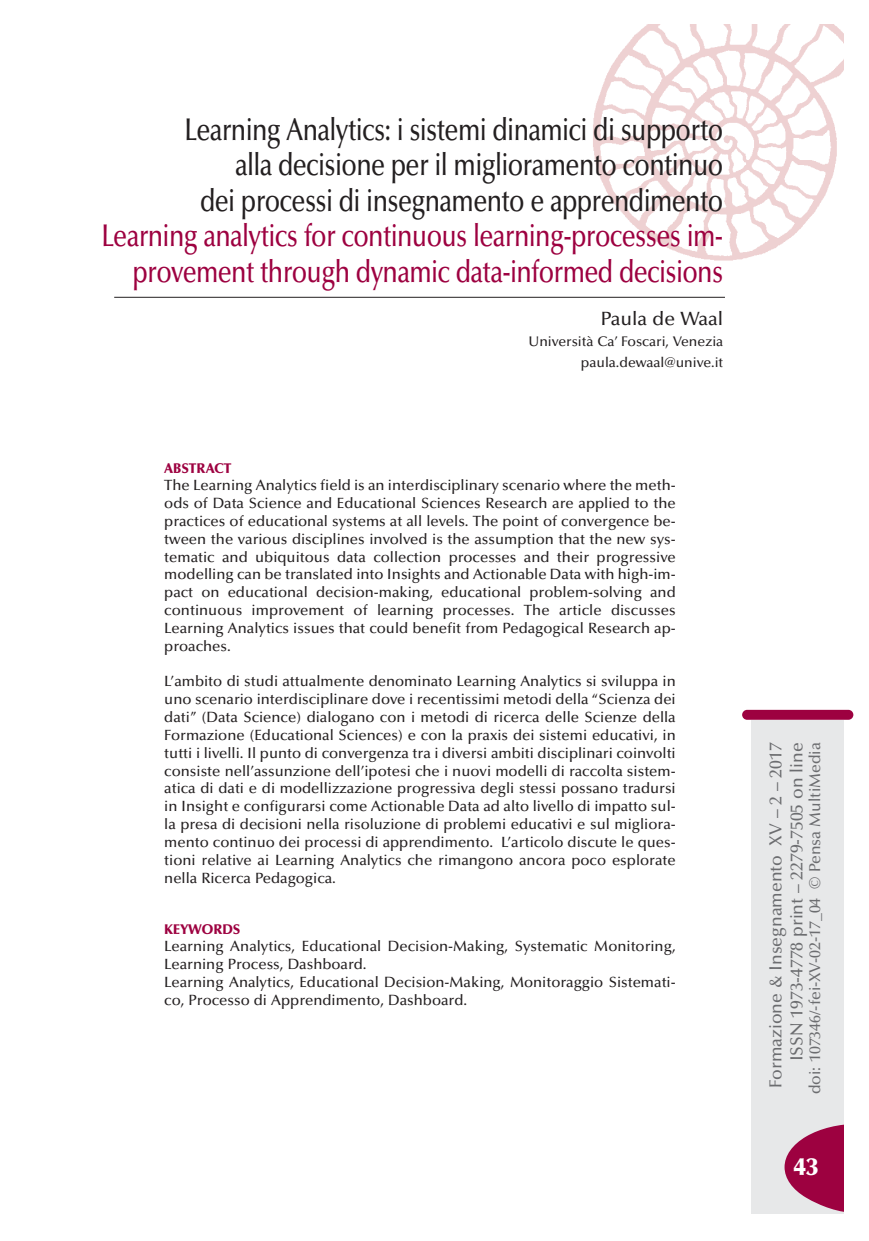
<style>
.page{position:relative;width:869px;height:1241px;background:#fff}
.page>*{position:absolute;margin:0;border:0;box-sizing:border-box;transform-origin:0 0}
.t1{font:500 31.5px/35.5px "Optima";letter-spacing:-.025em;color:#231f20;text-align:right;scale:.8 1}
.t2{font:500 31.5px/35.5px "Optima";letter-spacing:-.025em;color:#9d0140;text-align:right;scale:.8 1}
.t3{font:900 24.5px "Optima";color:#fff}
.t4{font:500 19.25px "Optima";color:#231f20}
.t5{font:500 17.5px/21px "Optima";color:#6c6d70;text-align:right}
.t6{font:500 15.75px "Optima";color:#6c6d70}
.t7{font:500 14.88px/17.8px "Optima";color:#231f20;text-align:justify}
.t8{font:500 14px/21px "Optima";color:#231f20;text-align:right}
.t9{font:900 14px "Optima";letter-spacing:-.01em;color:#9d0140}
</style>
<div class="page">
<img style="left:593px;top:25px;width:249px;height:236px">
<hr style="left:114px;top:297px;width:610px;height:1px;background:#231f20">
<div style="left:750px;top:720px;width:92px;height:493px;background:#e7e8e9"></div>
<div style="left:741px;top:709px;width:112px;height:10px;background:#9d0140;border-radius:5px"></div>
<svg style="left:784px;top:1123px;width:60px;height:89px"></svg>
<h1 class="t1" style="left:184px;top:114px;width:674px">Learning Analytics: i sistemi dinamici di supporto alla decisione per il miglioramento continuo<br>dei processi di insegnamento e apprendimento</h1>
<h1 class="t2" style="left:101px;top:221px;width:778px">Learning analytics for continuous learning-processes im&shy;provement through dynamic data-informed decisions</h1>
<p class="t4" style="left:600px;top:310px;width:124px">Paula de Waal</p>
<p class="t8" style="left:528px;top:331px;width:196px">Università Ca’ Foscari, Venezia paula.dewaal@unive.it</p>
<p class="t9" style="left:164px;top:462px;width:69px">ABSTRACT</p>
<p class="t7" style="left:164px;top:478px;width:512px">The Learning Analytics field is an interdisciplinary scenario where the meth&shy;ods of Data Science and Educational Sciences Research are applied to the practices of educational systems at all levels. The point of convergence be&shy;tween the various disciplines involved is the assumption that the new sys&shy;tematic and ubiquitous data collection processes and their progressive modelling can be translated into Insights and Actionable Data with high-im&shy;pact on educational decision-making, educational problem-solving and continuous improvement of learning processes. The article discusses Learning Analytics issues that could benefit from Pedagogical Research ap&shy;proaches.</p>
<p class="t7" style="left:164px;top:674px;width:513px">L’ambito di studi attualmente denominato Learning Analytics si sviluppa in uno scenario interdisciplinare dove i recentissimi metodi della “Scienza dei dati” (Data Science) dialogano con i metodi di ricerca delle Scienze della Formazione (Educational Sciences) e con la praxis dei sistemi educativi, in tutti i livelli. Il punto di convergenza tra i diversi ambiti disciplinari coinvolti consiste nell’assunzione dell’ipotesi che i nuovi modelli di raccolta sistem&shy;atica di dati e di modellizzazione progressiva degli stessi possano tradursi in Insight e configurarsi come Actionable Data ad alto livello di impatto sul&shy;la presa di decisioni nella risoluzione di problemi educativi e sul migliora&shy;mento continuo dei processi di apprendimento. L’articolo discute le ques&shy;tioni relative ai Learning Analytics che rimangono ancora poco esplorate nella Ricerca Pedagogica.</p>
<p class="t9" style="left:164px;top:923px;width:78px">KEYWORDS</p>
<p class="t7" style="left:164px;top:938px;width:512px;text-align:left">Learning Analytics, Educational Decision-Making, Systematic Monitoring, Learning Process, Dashboard.<br>Learning Analytics, Educational Decision-Making, Monitoraggio Sistemati&shy;co, Processo di Apprendimento, Dashboard.</p>
<p class="t5" style="left:766px;top:1087px;width:346px;rotate:-90deg">Formazione &amp; Insegnamento XV – 2 – 2017<br>ISSN 1973-4778 print – 2279-7505 on line</p>
<p class="t6" style="left:808px;top:1093px;width:353px;rotate:-90deg">doi: 107346/-fei-XV-02-17_04 © Pensa MultiMedia</p>
<h2 class="t3" style="left:793px;top:1156px;width:26px">43</h2>
</div>
